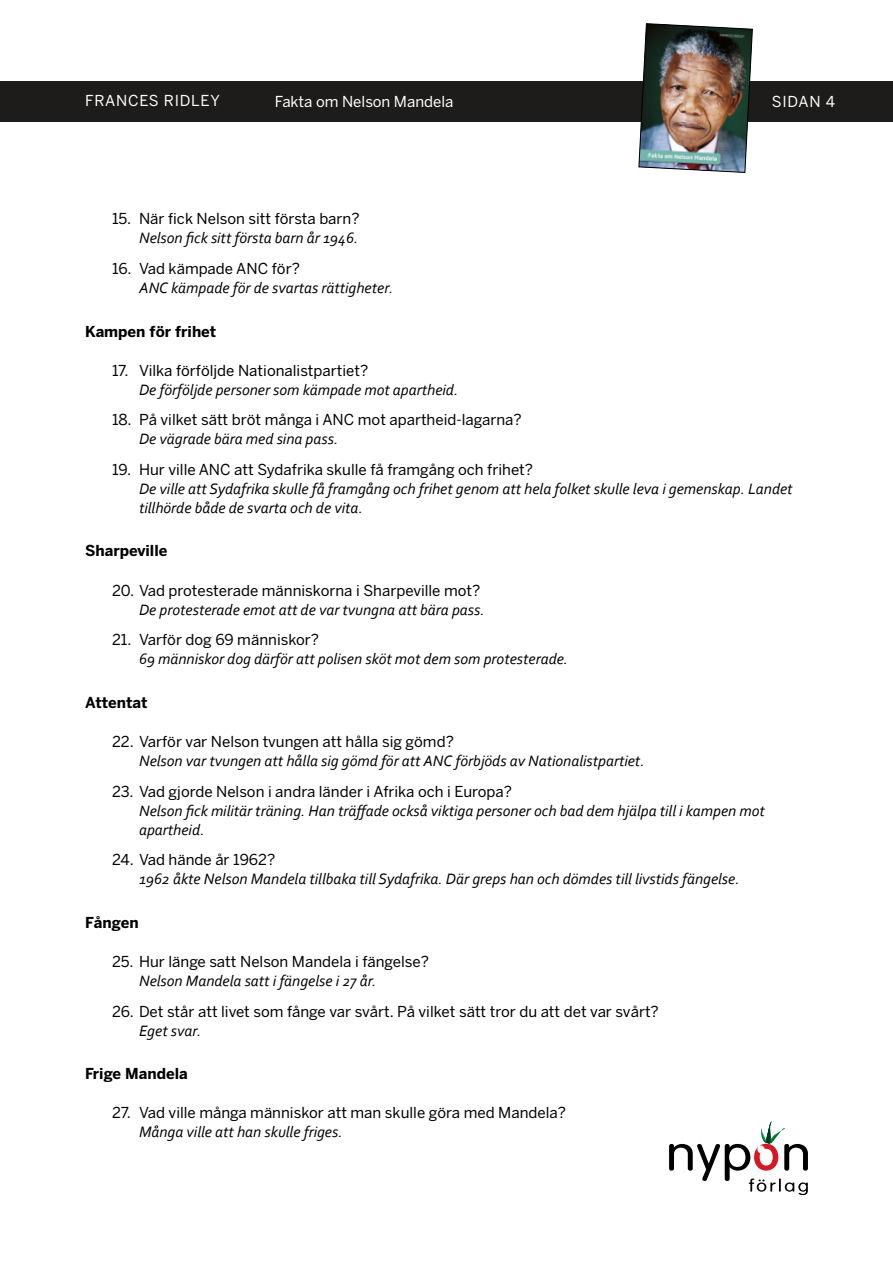
<style>
.page{position:relative;width:893px;height:1263px;background:#fff}
.page>*{position:absolute;margin:0;border:0;box-sizing:border-box;transform-origin:0 0}
.t1{font:italic 15.75px/18.9px "Corbel";color:#000}
.t2{font:15px "Benton Sans";color:#000}
.t3{font:700 15px "Benton Sans";color:#000}
.t4{font:15px "Benton Sans";color:#fff}
.t5{font:15px "Benton Sans";letter-spacing:.05em;color:#fff}
</style>
<div class="page">
<div style="left:0;top:81px;width:893px;height:40px;background:#1d1c1a"></div>
<svg style="left:669px;top:1121px;width:139px;height:74px"></svg>
<img style="left:638px;top:23px;width:115px;height:150px">
<p class="t5" style="left:85px;top:91px;width:136px">FRANCES RIDLEY</p>
<p class="t4" style="left:275px;top:93px;width:180px">Fakta om Nelson Mandela</p>
<p class="t4" style="left:772px;top:93px;width:65px">SIDAN 4</p>
<p class="t2" style="left:112px;top:210px;width:249px">15. När fick Nelson sitt första barn?</p>
<p class="t1" style="left:139px;top:228px;width:221px">Nelson fick sitt första barn år 1946.</p>
<p class="t2" style="left:112px;top:260px;width:189px">16. Vad kämpade ANC för?</p>
<p class="t1" style="left:139px;top:278px;width:256px">ANC kämpade för de svartas rättigheter.</p>
<p class="t3" style="left:85px;top:322px;width:133px">Kampen för frihet</p>
<p class="t2" style="left:112px;top:362px;width:258px">17. Vilka förföljde Nationalistpartiet?</p>
<p class="t1" style="left:139px;top:380px;width:321px">De förföljde personer som kämpade mot apartheid.</p>
<p class="t2" style="left:112px;top:411px;width:411px">18. På vilket sätt bröt många i ANC mot apartheid-lagarna?</p>
<p class="t1" style="left:139px;top:429px;width:201px">De vägrade bära med sina pass.</p>
<p class="t2" style="left:112px;top:461px;width:423px">19. Hur ville ANC att Sydafrika skulle få framgång och frihet?</p>
<p class="t1" style="left:139px;top:479px;width:655px">De ville att Sydafrika skulle få framgång och frihet genom att hela folket skulle leva i gemenskap. Landet tillhörde både de svarta och de vita.</p>
<p class="t3" style="left:85px;top:542px;width:84px">Sharpeville</p>
<p class="t2" style="left:112px;top:581px;width:370px">20. Vad protesterade människorna i Sharpeville mot?</p>
<p class="t1" style="left:139px;top:599px;width:347px">De protesterade emot att de var tvungna att bära pass.</p>
<p class="t2" style="left:112px;top:631px;width:209px">21. Varför dog 69 människor?</p>
<p class="t1" style="left:139px;top:649px;width:431px">69 människor dog därför att polisen sköt mot dem som protesterade.</p>
<p class="t3" style="left:85px;top:694px;width:64px">Attentat</p>
<p class="t2" style="left:112px;top:733px;width:343px">22. Varför var Nelson tvungen att hålla sig gömd?</p>
<p class="t1" style="left:139px;top:751px;width:507px">Nelson var tvungen att hålla sig gömd för att ANC förbjöds av Nationalistpartiet.</p>
<p class="t2" style="left:112px;top:782px;width:401px">23. Vad gjorde Nelson i andra länder i Afrika och i Europa?</p>
<p class="t1" style="left:139px;top:800px;width:627px">Nelson fick militär träning. Han träffade också viktiga personer och bad dem hjälpa till i kampen mot apartheid.</p>
<p class="t2" style="left:112px;top:851px;width:165px">24. Vad hände år 1962?</p>
<p class="t1" style="left:139px;top:869px;width:602px">1962 åkte Nelson Mandela tillbaka till Sydafrika. Där greps han och dömdes till livstids fängelse.</p>
<p class="t3" style="left:85px;top:913px;width:55px">Fången</p>
<p class="t2" style="left:112px;top:953px;width:318px">25. Hur länge satt Nelson Mandela i fängelse?</p>
<p class="t1" style="left:139px;top:971px;width:239px">Nelson Mandela satt i fängelse i 27 år.</p>
<p class="t2" style="left:112px;top:1002px;width:548px">26. Det står att livet som fånge var svårt. På vilket sätt tror du att det var svårt?</p>
<p class="t1" style="left:139px;top:1020px;width:64px">Eget svar.</p>
<p class="t3" style="left:85px;top:1065px;width:104px">Frige Mandela</p>
<p class="t2" style="left:112px;top:1104px;width:456px">27. Vad ville många människor att man skulle göra med Mandela?</p>
<p class="t1" style="left:139px;top:1122px;width:205px">Många ville att han skulle friges.</p>
</div>
